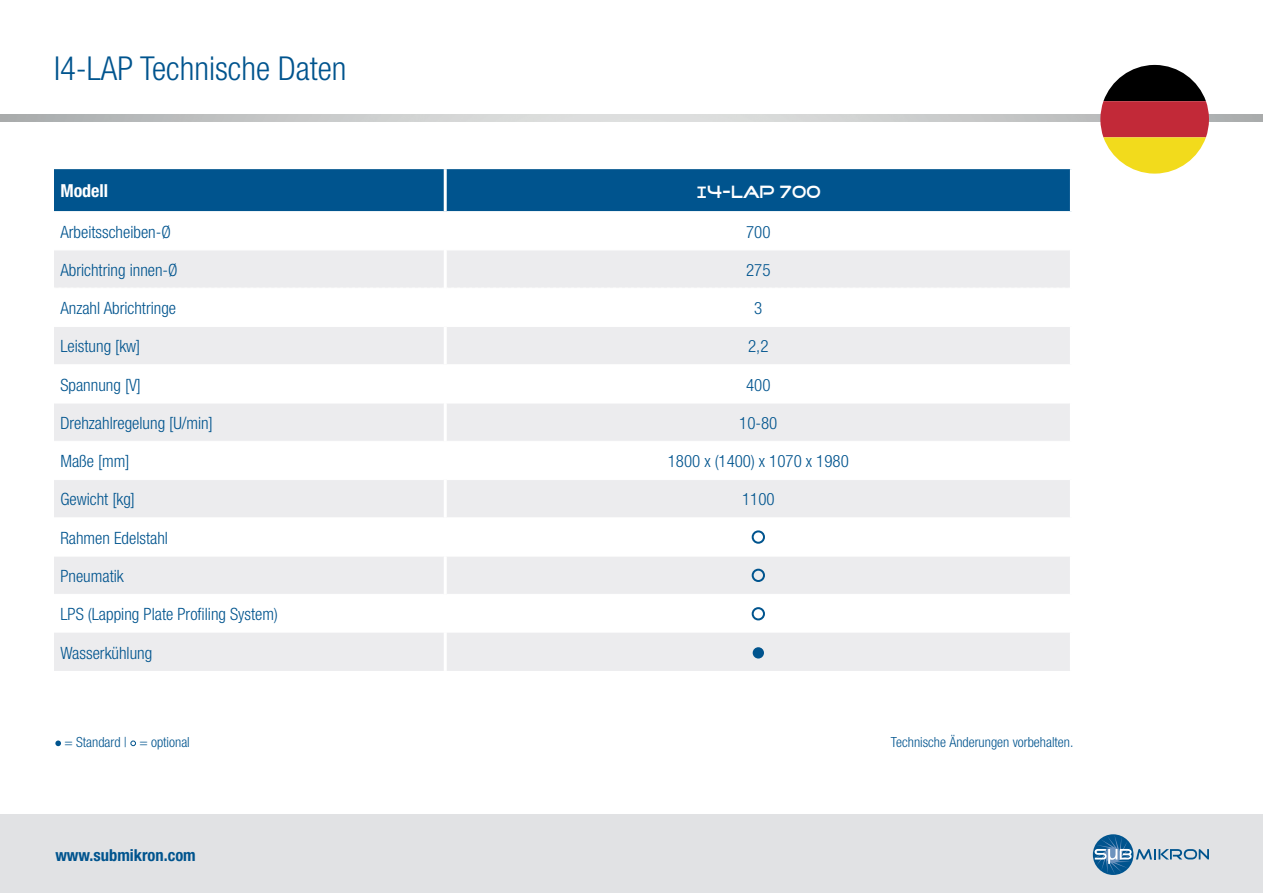
<style>
.page{position:relative;width:1263px;height:893px;background:#fff}
.page>*{position:absolute;margin:0;border:0;box-sizing:border-box;transform-origin:0 0}
.t1{font:300 condensed 33px "Helvetica Neue";color:#00548e}
.t2{font:18px "Good Times";letter-spacing:-.01em;color:#fff}
.t3{font:700 condensed 18px "Helvetica Neue";color:#fff}
.t4{font:300 condensed 16.95px "Helvetica Neue";color:#00548e}
.t5{font:700 condensed 16.5px "Helvetica Neue";color:#00548e}
.t6{font:300 condensed 13.95px "Helvetica Neue";color:#00548e}
.s1{font-family:"Courier";font-weight:700;font-size:19.95px}
</style>
<div class="page">
<div style="left:54px;top:169px;width:1016px;height:42px;background:#00548e"></div>
<svg style="left:54px;top:251px;width:1016px;height:420px;fill:#ececee"></svg>
<svg style="left:54px;top:288px;width:1016px;height:1px"></svg>
<svg style="left:54px;top:326px;width:1016px;height:1px"></svg>
<hr style="left:54px;top:364px;width:390px;height:1px;background:#fff">
<hr style="left:447px;top:364px;width:623px;height:1px;background:#fff">
<hr style="left:54px;top:403px;width:390px;height:1px;background:#fff">
<hr style="left:447px;top:403px;width:623px;height:1px;background:#fff">
<hr style="left:54px;top:441px;width:390px;height:1px;background:#fff">
<hr style="left:447px;top:441px;width:623px;height:1px;background:#fff">
<hr style="left:54px;top:479px;width:390px;height:1px;background:#fff">
<hr style="left:447px;top:479px;width:623px;height:1px;background:#fff">
<hr style="left:54px;top:517px;width:390px;height:1px;background:#fff">
<hr style="left:447px;top:517px;width:623px;height:1px;background:#fff">
<hr style="left:54px;top:556px;width:390px;height:1px;background:#fff">
<hr style="left:447px;top:556px;width:623px;height:1px;background:#fff">
<hr style="left:54px;top:594px;width:390px;height:1px;background:#fff">
<hr style="left:447px;top:594px;width:623px;height:1px;background:#fff">
<hr style="left:444px;top:169px;width:3px;height:43px;background:#fff">
<hr style="left:444px;top:250px;width:3px;height:38px;background:#fff">
<hr style="left:444px;top:288px;width:3px;height:38px;background:#fff">
<hr style="left:444px;top:326px;width:3px;height:39px;background:#fff">
<hr style="left:444px;top:365px;width:3px;height:38px;background:#fff">
<hr style="left:444px;top:403px;width:3px;height:38px;background:#fff">
<hr style="left:444px;top:441px;width:3px;height:39px;background:#fff">
<hr style="left:444px;top:480px;width:3px;height:38px;background:#fff">
<hr style="left:444px;top:518px;width:3px;height:38px;background:#fff">
<hr style="left:444px;top:556px;width:3px;height:38px;background:#fff">
<hr style="left:444px;top:594px;width:3px;height:39px;background:#fff">
<hr style="left:444px;top:633px;width:3px;height:38px;background:#fff">
<div style="left:752px;top:530px;width:13px;height:14px;border:2px solid #00548e;border-radius:50%"></div>
<div style="left:752px;top:569px;width:13px;height:13px;border:2px solid #00548e;border-radius:50%"></div>
<div style="left:752px;top:607px;width:13px;height:13px;border:2px solid #00548e;border-radius:50%"></div>
<div style="left:753px;top:647px;width:11px;height:11px;background:#00548e;border-radius:50%"></div>
<svg style="left:55px;top:740px;width:6px;height:6px"></svg>
<svg style="left:130px;top:740px;width:6px;height:6px"></svg>
<div style="left:0;top:815px;width:1263px;height:78px;background:#e1e2e4"></div>
<svg style="left:1093px;top:835px;width:116px;height:40px"></svg>
<svg style="left:1100px;top:65px;width:109px;height:109px"></svg>
<h1 class="t1" style="left:54px;top:50px;width:294px">I4-LAP Technische Daten</h1>
<p class="t3" style="left:60px;top:180px;width:49px">Modell</p>
<p class="t2" style="left:696px;top:183px;width:127px"><span class="s1">I</span>4-LAP 700</p>
<p class="t4" style="left:60px;top:222px;width:112px">Arbeitsscheiben-Ø</p>
<p class="t4" style="left:746px;top:222px;width:26px">700</p>
<p class="t4" style="left:60px;top:260px;width:119px">Abrichtring innen-Ø</p>
<p class="t4" style="left:746px;top:260px;width:26px">275</p>
<p class="t4" style="left:60px;top:298px;width:117px">Anzahl Abrichtringe</p>
<p class="t4" style="left:754px;top:298px;width:10px">3</p>
<p class="t4" style="left:60px;top:337px;width:82px">Leistung [kw]</p>
<p class="t4" style="left:748px;top:337px;width:22px">2,2</p>
<p class="t4" style="left:60px;top:375px;width:82px">Spannung [V]</p>
<p class="t4" style="left:746px;top:375px;width:26px">400</p>
<p class="t4" style="left:60px;top:413px;width:154px">Drehzahlregelung [U/min]</p>
<p class="t4" style="left:739px;top:413px;width:40px">10-80</p>
<p class="t4" style="left:60px;top:451px;width:71px">Maße [mm]</p>
<p class="t4" style="left:668px;top:451px;width:183px">1800 x (1400) x 1070 x 1980</p>
<p class="t4" style="left:60px;top:490px;width:76px">Gewicht [kg]</p>
<p class="t4" style="left:742px;top:490px;width:34px">1100</p>
<p class="t4" style="left:60px;top:528px;width:109px">Rahmen Edelstahl</p>
<p class="t4" style="left:60px;top:566px;width:65px">Pneumatik</p>
<p class="t4" style="left:60px;top:605px;width:219px">LPS (Lapping Plate Profiling System)</p>
<p class="t4" style="left:60px;top:643px;width:93px">Wasserkühlung</p>
<p class="t6" style="left:64px;top:734px;width:127px">= Standard | = optional</p>
<p class="t6" style="left:891px;top:734px;width:184px">Technische Änderungen vorbehalten.</p>
<p class="t5" style="left:55px;top:845px;width:142px">www.submikron.com</p>
</div>
